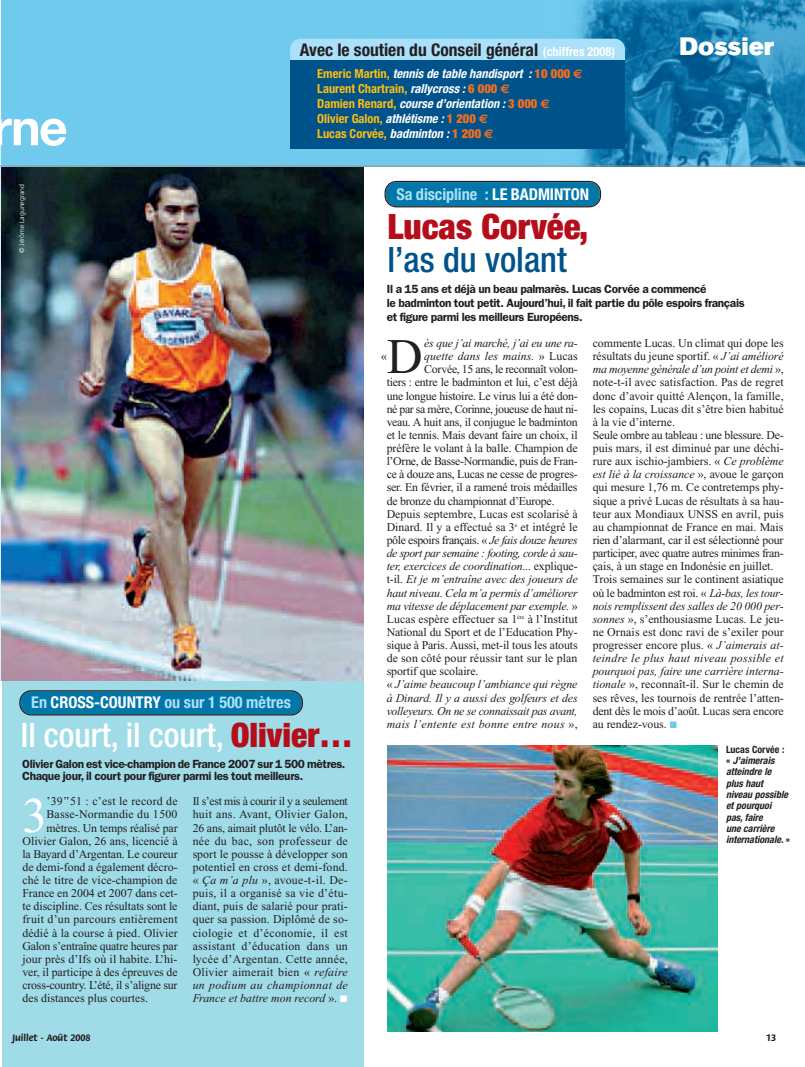
<style>
.page{position:relative;width:805px;height:1067px;background:#fff}
.page>*{position:absolute;margin:0;border:0;box-sizing:border-box;transform-origin:0 0}
.t1{font:700 50.12px "Helvetica Neue";color:#fff}
.t2{font:49.62px "Times New Roman";color:#fff}
.t3{font:49.62px "Times New Roman";color:#231f20}
.t4{font:900 condensed 35px "Helvetica Neue";color:#b50e1a}
.t5{font:500 condensed 35px "Helvetica Neue";color:#00538a}
.t6{font:500 condensed 33.75px "Helvetica Neue";color:#fff}
.t7{font:25px "Akzidenz Grotesk BE Super";color:#fff}
.t8{font:700 condensed 17.5px "Helvetica Neue";color:#231f20}
.t9{font:700 condensed 16.25px "Helvetica Neue";letter-spacing:-.005em;color:#aae0f9}
.t10{font:italic 700 condensed 12.5px/15px "Helvetica Neue";color:#fff}
.t11{font:11.88px/13.1px "Times New Roman";letter-spacing:-.005em;color:#231f20;text-align:justify}
.t12{font:italic 11.88px "Times New Roman";letter-spacing:-.015em;color:#231f20}
.t13{font:600 11.88px/13.8px "Franklin Gothic";letter-spacing:-.03em;color:#231f20}
.t14{font:11.88px "Times New Roman";letter-spacing:-.03em;color:#231f20}
.t15{font:11.88px "Times New Roman";letter-spacing:.02em;color:#231f20}
.t16{font:11.88px "Times New Roman";letter-spacing:-.035em;color:#231f20}
.t17{font:11.88px "Times New Roman";letter-spacing:-.025em;color:#231f20}
.t18{font:italic 11.88px "Times New Roman";letter-spacing:-.035em;color:#231f20}
.t19{font:italic 11.88px "Times New Roman";letter-spacing:.02em;color:#231f20}
.t20{font:italic 11.88px "Times New Roman";letter-spacing:.005em;color:#231f20}
.t21{font:italic 700 condensed 10px/11.2px "Helvetica Neue";color:#231f20}
.t22{font:700 10px "Flora";color:#231f20}
.t23{font:300 6.88px "Frutiger";color:#fff}
.s1{font-size:12.5px;color:#fff}
.s2{font-style:normal;color:#fdbe12}
.s3{font-weight:900;font-style:normal;color:#f36e21}
.s4{font-family:"Euro Sans";font-style:normal;font-stretch:normal;color:#f36e21}
.s5{color:#fff}
.s6{font-weight:900;color:#b50e1a}
.s7{font-style:italic}
.s8{font-style:normal}
.s9{color:#6fcaee}
</style>
<div class="page">
<img style="left:0;top:0;width:805px;height:1066px">
<h1 class="t1" style="left:-8px;top:109px;width:77px">rne</h1>
<p class="t23" style="left:19px;top:253px;width:71px;rotate:-90deg">© Jérôme Lagunegrand</p>
<h3 class="t8" style="left:300px;top:43px;width:317px">Avec le soutien du Conseil général <span class="s1">(chiffres 2008)</span></h3>
<p class="t10" style="left:317px;top:68px;width:267px"><span class="s2">Emeric Martin,</span> tennis de table handisport : <span class="s3">10 000</span> <span class="s4">€ </span><span class="s2">Laurent Chartrain,</span> rallycross : <span class="s3">6 000</span> <span class="s4">€<br></span><span class="s2">Damien Renard,</span> course d’orientation : <span class="s3">3 000</span> <span class="s4">€ </span><span class="s2">Olivier Galon,</span> athlétisme : <span class="s3">1 200</span> <span class="s4">€<br></span><span class="s2">Lucas Corvée,</span> badminton : <span class="s3">1 200</span> <span class="s4">€</span></p>
<h3 class="t9" style="left:396px;top:188px;width:194px">Sa discipline : <span class="s5">LE BADMINTON</span></h3>
<h3 class="t4" style="left:387px;top:214px;width:202px">Lucas Corvée,</h3>
<h3 class="t5" style="left:387px;top:246px;width:181px">l’as du volant</h3>
<h3 class="t7" style="left:679px;top:36px;width:96px">Dossier</h3>
<p class="t13" style="left:387px;top:283px;width:359px">Il a 15 ans et déjà un beau palmarès. Lucas Corvée a commencé<br>le badminton tout petit. Aujourd’hui, il fait partie du pôle espoirs français et figure parmi les meilleurs Européens.</p>
<h3 class="t9" style="left:31px;top:696px;width:261px">En <span class="s5">CROSS-COUNTRY</span> ou sur 1 500 mètres</h3>
<h3 class="t6" style="left:21px;top:722px;width:334px">Il court, il court, <span class="s6">Olivier…</span></h3>
<p class="t13" style="left:22px;top:758px;width:325px;line-height:12.5px">Olivier Galon est vice-champion de France 2007 sur 1 500 mètres.<br>Chaque jour, il court pour figurer parmi les tout meilleurs.</p>
<h2 class="t2" style="left:22px;top:797px;width:26px">3</h2>
<p class="t15" style="left:47px;top:797px;width:133px">’39’’51 : c’est le record de</p>
<p class="t11" style="left:47px;top:808px;width:132px">Basse-Normandie du 1500</p>
<p class="t11" style="left:47px;top:822px;width:133px">mètres. Un temps réalisé par</p>
<p class="t11" style="left:22px;top:835px;width:157px">Olivier Galon, 26 ans, licencié à</p>
<p class="t11" style="left:22px;top:848px;width:157px">la Bayard d’Argentan. Le coureur</p>
<p class="t11" style="left:22px;top:861px;width:157px">de demi-fond a également décro-</p>
<p class="t11" style="left:22px;top:874px;width:157px">ché le titre de vice-champion de</p>
<p class="t11" style="left:22px;top:887px;width:157px">France en 2004 et 2007 dans cet-</p>
<p class="t11" style="left:22px;top:900px;width:157px">te discipline. Ces résultats sont le</p>
<p class="t15" style="left:22px;top:915px;width:157px">fruit d’un parcours entièrement</p>
<p class="t11" style="left:22px;top:927px;width:157px">dédié à la course à pied. Olivier</p>
<p class="t11" style="left:22px;top:940px;width:157px">Galon s’entraîne quatre heures par</p>
<p class="t11" style="left:22px;top:953px;width:157px">jour près d’Ifs où il habite. L’hi-</p>
<p class="t11" style="left:22px;top:966px;width:157px">ver, il participe à des épreuves de</p>
<p class="t11" style="left:22px;top:979px;width:157px">cross-country. L’été, il s’aligne sur</p>
<p class="t11" style="left:22px;top:992px;width:127px">des distances plus courtes.</p>
<p class="t11" style="left:193px;top:795px;width:157px">Il s’est mis à courir il y a seulement huit ans. Avant, Olivier Galon, 26 ans, aimait plutôt le vélo. L’an&shy;née du bac, son professeur de sport le pousse à développer son potentiel en cross et demi-fond. « <span class="s7">Ça m’a plu</span> », avoue-t-il. De&shy;puis, il a organisé sa vie d’étu&shy;diant, puis de salarié pour prati&shy;quer sa passion. Diplômé de so&shy;ciologie et d’économie, il est assistant d’éducation dans un lycée d’Argentan. Cette année, Olivier aimerait bien « <span class="s7">refaire un podium au championnat de France et battre mon record</span> ». <span class="s5">■</span></p>
<h2 class="t3" style="left:387px;top:339px;width:37px">D</h2>
<p class="t12" style="left:424px;top:339px;width:155px">ès que j’ai marché, j’ai eu une ra-</p>
<p class="t20" style="left:424px;top:352px;width:155px">quette dans les mains. <span class="s8">» Lucas</span></p>
<p class="t14" style="left:424px;top:365px;width:155px">Corvée, 15 ans, le reconnaît volon-</p>
<p class="t11" style="left:387px;top:377px;width:192px">tiers : entre le badminton et lui, c’est déjà</p>
<p class="t11" style="left:387px;top:390px;width:193px">une longue histoire. Le virus lui a été don-</p>
<p class="t16" style="left:387px;top:404px;width:193px">né par sa mère, Corinne, joueuse de haut ni-</p>
<p class="t11" style="left:387px;top:416px;width:193px">veau. A huit ans, il conjugue le badminton</p>
<p class="t11" style="left:387px;top:429px;width:192px">et le tennis. Mais devant faire un choix, il</p>
<p class="t11" style="left:387px;top:442px;width:193px">préfère le volant à la balle. Champion de</p>
<p class="t17" style="left:387px;top:457px;width:193px">l’Orne, de Basse-Normandie, puis de Fran-</p>
<p class="t11" style="left:387px;top:469px;width:192px">ce à douze ans, Lucas ne cesse de progres-</p>
<p class="t11" style="left:387px;top:482px;width:192px">ser. En février, il a ramené trois médailles</p>
<p class="t11" style="left:387px;top:495px;width:169px">de bronze du championnat d’Europe.</p>
<p class="t11" style="left:387px;top:508px;width:193px">Depuis septembre, Lucas est scolarisé à</p>
<p class="t11" style="left:387px;top:521px;width:193px">Dinard. Il y a effectué sa 3<sup>e</sup> et intégré le</p>
<p class="t14" style="left:387px;top:535px;width:193px">pôle espoirs français. « <span class="s7">Je fais douze heures</span></p>
<p class="t18" style="left:387px;top:549px;width:192px">de sport par semaine : footing, corde à sau-</p>
<p class="t12" style="left:387px;top:562px;width:192px">ter, exercices de coordination... <span class="s8">explique-</span></p>
<p class="t12" style="left:387px;top:575px;width:193px"><span class="s8">t-il.</span> Et je m’entraîne avec des joueurs de</p>
<p class="t12" style="left:387px;top:588px;width:193px">haut niveau. Cela m’a permis d’améliorer</p>
<p class="t12" style="left:387px;top:601px;width:192px">ma vitesse de déplacement par exemple. <span class="s8">»</span></p>
<p class="t11" style="left:387px;top:613px;width:193px">Lucas espère effectuer sa 1<sup>ère</sup> à l’Institut</p>
<p class="t11" style="left:387px;top:626px;width:192px">National du Sport et de l’Education Phy-</p>
<p class="t11" style="left:387px;top:639px;width:192px">sique à Paris. Aussi, met-il tous les atouts</p>
<p class="t11" style="left:387px;top:652px;width:192px">de son côté pour réussir tant sur le plan</p>
<p class="t11" style="left:387px;top:666px;width:93px">sportif que scolaire.</p>
<p class="t12" style="left:387px;top:680px;width:192px"><span class="s8">«</span> J’aime beaucoup l’ambiance qui règne</p>
<p class="t12" style="left:387px;top:693px;width:193px">à Dinard. Il y a aussi des golfeurs et des</p>
<p class="t12" style="left:387px;top:706px;width:192px">volleyeurs. On ne se connaissait pas avant,</p>
<p class="t19" style="left:387px;top:719px;width:192px">mais l’entente est bonne entre nous <span class="s8">»,</span></p>
<p class="t11" style="left:381px;top:350px;width:7px">«</p>
<p class="t11" style="left:593px;top:337px;width:193px;text-align:left">commente Lucas. Un climat qui dope les résultats du jeune sportif. « <span class="s7">J’ai amélioré ma moyenne générale d’un point et demi</span> », note-t-il avec satisfaction. Pas de regret donc d’avoir quitté Alençon, la famille, les copains, Lucas dit s’être bien habitué à la vie d’interne.<br>Seule ombre au tableau : une blessure. De&shy;puis mars, il est diminué par une déchi&shy;rure aux ischio-jambiers. « <span class="s7">Ce problème est lié à la croissance</span> », avoue le garçon qui mesure 1,76 m. Ce contretemps phy&shy;sique a privé Lucas de résultats à sa hau&shy;teur aux Mondiaux UNSS en avril, puis au championnat de France en mai. Mais rien d’alarmant, car il est sélectionné pour participer, avec quatre autres minimes fran&shy;çais, à un stage en Indonésie en juillet.<br>Trois semaines sur le continent asiatique où le badminton est roi. « <span class="s7">Là-bas, les tour&shy;nois remplissent des salles de 20 000 per&shy;sonnes</span> », s’enthousiasme Lucas. Le jeu&shy;ne Ornais est donc ravi de s’exiler pour progresser encore plus. « <span class="s7">J’aimerais at&shy;teindre le plus haut niveau possible et pourquoi pas, faire une carrière interna&shy;tionale</span> », reconnaît-il. Sur le chemin de ses rêves, les tournois de rentrée l’atten&shy;dent dès le mois d’août. Lucas sera encore au rendez-vous. <span class="s9">■</span></p>
<p class="t21" style="left:726px;top:744px;width:66px"><span class="s8">Lucas Corvée : «</span> J’aimerais atteindre le plus haut niveau possible et pourquoi pas, faire<br>une carrière internationale. <span class="s8">»</span></p>
<p class="t22" style="left:12px;top:1033px;width:80px">Juillet - Août 2008</p>
<p class="t22" style="left:766px;top:1033px;width:11px">13</p>
</div>
